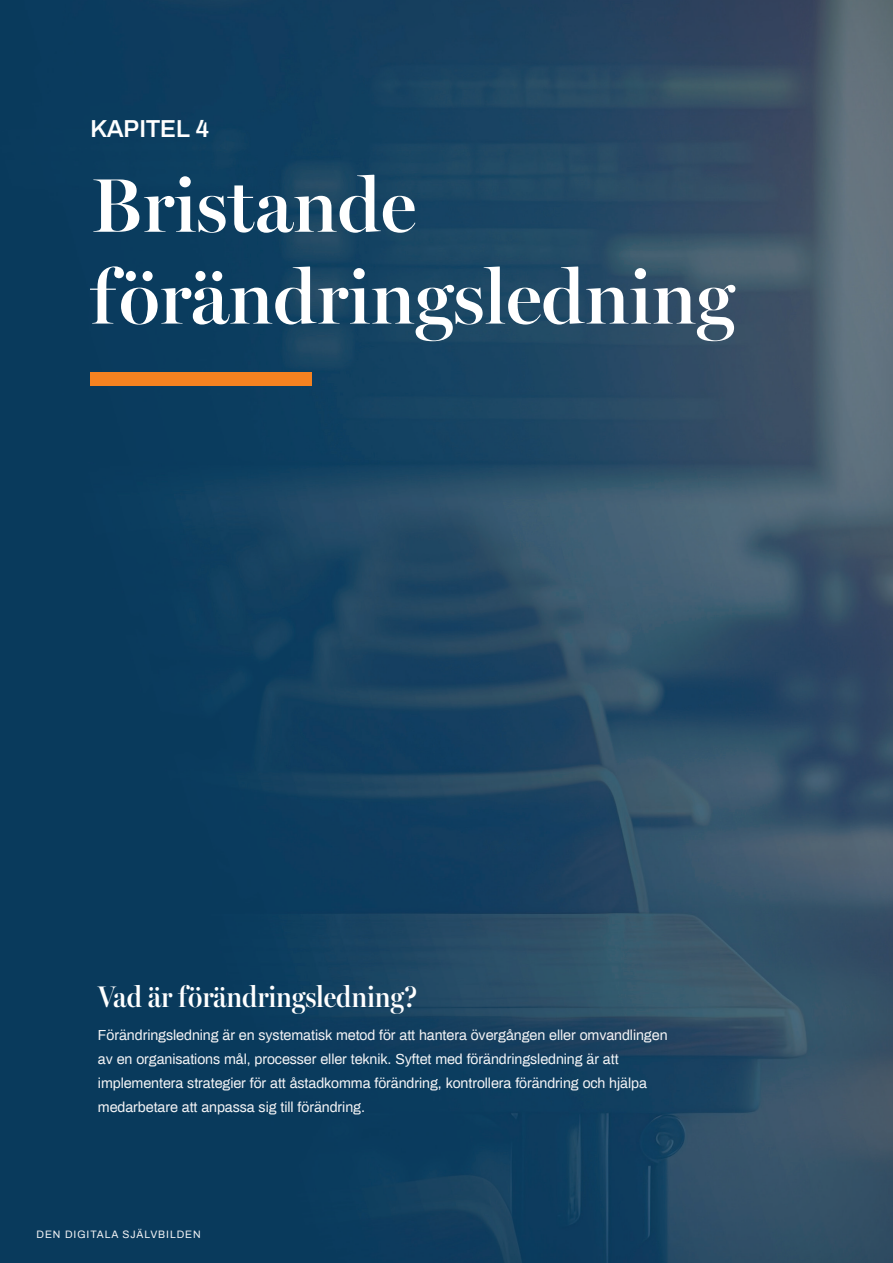
<style>
.page{position:relative;width:893px;height:1263px;background:#fff}
.page>*{position:absolute;margin:0;border:0;box-sizing:border-box;transform-origin:0 0}
.t1{font:600 76.5px/91.8px "Miller Banner";color:#fff}
.t2{font:600 30px "Miller Banner Condensed";letter-spacing:-.005em;color:#fff}
.t3{font:600 24px "Archivo";letter-spacing:-.01em;color:#fff}
.t4{font:14.25px/24px "Archivo";letter-spacing:-.005em;color:#f4f4f6}
.t5{font:10.5px "Archivo";letter-spacing:.085em;color:#f4f4f6}
</style>
<div class="page">
<img style="left:0;top:0;width:893px;height:1263px">
<div style="left:90px;top:372px;width:222px;height:13px;background:#f58220"></div>
<h3 class="t3" style="left:90px;top:112px;width:120px">KAPITEL 4</h3>
<h1 class="t1" style="left:90px;top:154px;width:646px">Bristande förändringsledning</h1>
<h2 class="t2" style="left:98px;top:973px;width:321px">Vad är förändringsledning?</h2>
<p class="t4" style="left:98px;top:1022px;width:571px">Förändringsledning är en systematisk metod för att hantera övergången eller omvandlingen av en organisations mål, processer eller teknik. Syftet med förändringsledning är att implementera strategier för att åstadkomma förändring, kontrollera förändring och hjälpa medarbetare att anpassa sig till förändring.</p>
<p class="t5" style="left:37px;top:1227px;width:166px">DEN DIGITALA SJÄLVBILDEN</p>
</div>
